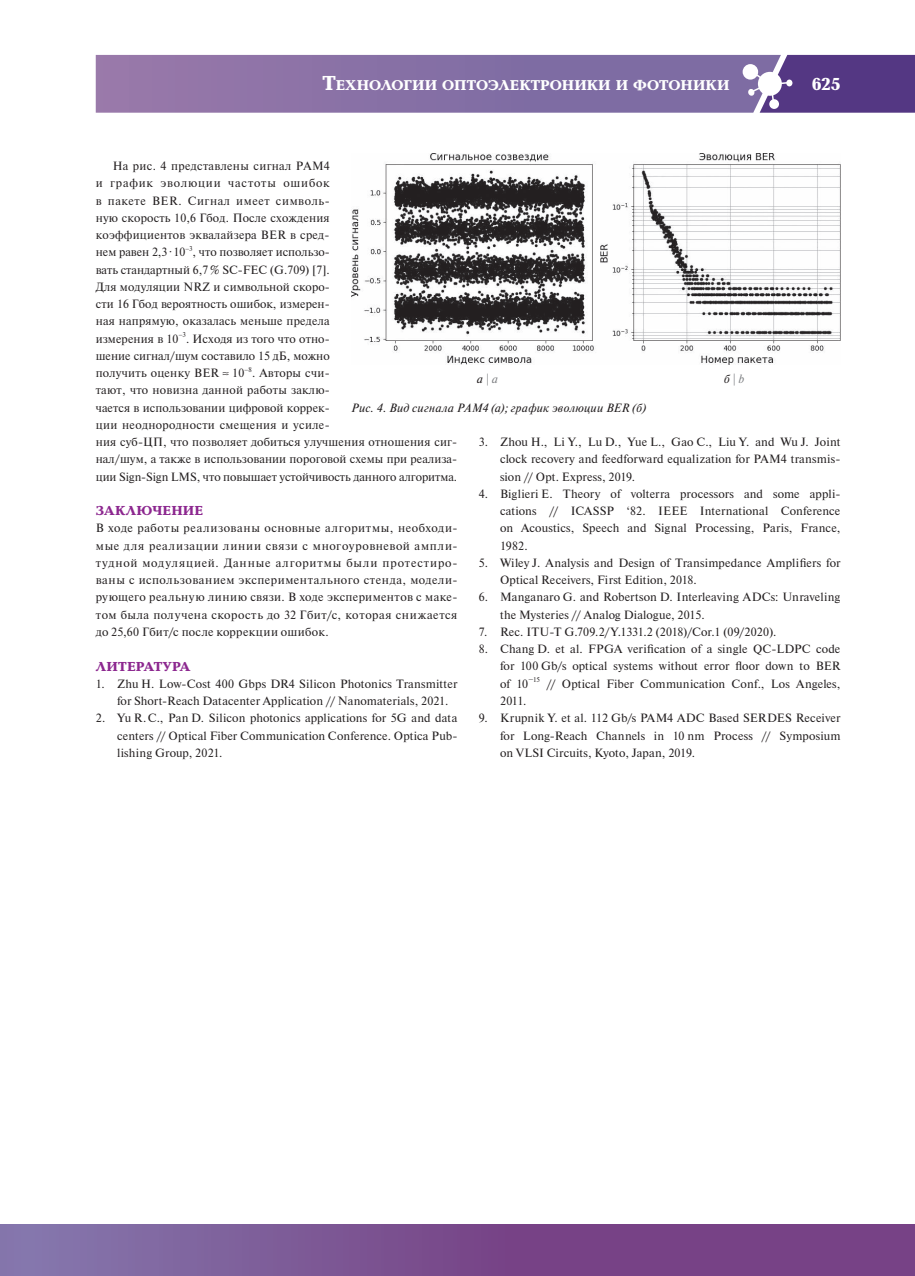
<style>
.page{position:relative;width:915px;height:1276px;background:#fff}
.page>*{position:absolute;margin:0;border:0;box-sizing:border-box;transform-origin:0 0}
.t1{font:800 14.7px "Baltica";letter-spacing:.005em;color:#fff}
.t2{font:800 13.5px "Baltica";letter-spacing:.02em;color:#8c278f}
.t3{font:12px/17.2px "Newton";letter-spacing:.015em;color:#231f20;text-align:justify}
.t4{font:italic 12px "Newton";letter-spacing:.025em;color:#231f20}
.t5{font:italic 12px "Newton";color:#808285}
.s1{font-size:21px}
.s2{color:#231f20}
</style>
<div class="page">
<div style="left:28px;top:1225px;width:886px;height:51px;background:linear-gradient(to right,#826da5,#73357c)"></div>
<div style="left:0;top:1225px;width:28px;height:51px;background:#8575ac"></div>
<img style="left:351px;top:153px;width:489px;height:212px">
<svg style="left:96px;top:55px;width:818px;height:58px;background:#826aa2"></svg>
<p class="t1" style="left:322px;top:80px;width:408px"><span class="s1">Т</span>ЕХНОЛОГИИ ОПТОЭЛЕКТРОНИКИ И ФОТОНИКИ</p>
<p class="t3" style="left:96px;top:158px;width:363px;text-align:left;text-indent:17px">На рис. 4 представлены сигнал PAM4<br>и график эволюции частоты ошибок<br>в пакете BER. Сигнал имеет символь-<br>ную скорость 10,6 Гбод. После схождения<br>коэффициентов эквалайзера BER в сред-<br>нем равен 2,3 · 10 <sup>3</sup>, что позволяет использо-<br>вать стандартный 6,7 % SC-FEC (G.709) [7].<br>Для модуляции NRZ и символьной скоро-<br>сти 16 Гбод вероятность ошибок, измерен-<br>ная напрямую, оказалась меньше предела<br>измерения в 10 <sup>3</sup>. Исходя из того что отно-<br>шение сигнал/шум составило 15 дБ, можно<br>получить оценку BER 10 <sup>8</sup>. Авторы счи-<br>тают, что новизна данной работы заклю-<br>чается в использовании цифровой коррек-<br>ции неоднородности смещения и усиле-<br>ния суб-ЦП, что позволяет добиться улучшения отношения сиг&shy;нал/шум, а также в использовании пороговой схемы при реализа&shy;ции Sign-Sign LMS, что повышает устойчивость данного алгоритма.</p>
<p class="t2" style="left:96px;top:506px;width:109px">ЗАКЛЮЧЕНИЕ</p>
<p class="t3" style="left:96px;top:520px;width:363px">В ходе работы реализованы основные алгоритмы, необходи&shy;мые для реализации линии связи с многоуровневой ампли&shy;тудной модуляцией. Данные алгоритмы были протестиро&shy;ваны с использованием экспериментального стенда, модели&shy;рующего реальную линию связи. В ходе экспериментов с маке&shy;том была получена скорость до 32 Гбит/c, которая снижается до 25,60 Гбит/с после коррекции ошибок.</p>
<p class="t2" style="left:96px;top:661px;width:96px">ЛИТЕРАТУРА</p>
<p class="t3" style="left:117px;top:676px;width:342px;text-indent:-21px">1. Zhu H. Low-Cost 400 Gbps DR4 Silicon Photonics Transmitter for Short-Reach Datacenter Application // Nanomaterials, 2021.</p>
<p class="t3" style="left:117px;top:710px;width:342px;text-indent:-21px">2. Yu R. C., Pan D. Silicon photonics applications for 5G and data centers // Optical Fiber Communication Conference. Optica Pub&shy;lishing Group, 2021.</p>
<p class="t5" style="left:476px;top:375px;width:23px"><span class="s2">а</span>| а</p>
<p class="t5" style="left:723px;top:375px;width:22px"><span class="s2">б</span>| b</p>
<p class="t4" style="left:351px;top:403px;width:297px">Рис. 4. Вид сигнала PAM4 (a); график эволюции BER (б)</p>
<p class="t3" style="left:500px;top:434px;width:342px;text-indent:-21px">3. Zhou H., Li Y., Lu D., Yue L., Gao C., Liu Y. and Wu J. Joint clock recovery and feedforward equalization for PAM4 transmis&shy;sion // Opt. Express, 2019.</p>
<p class="t3" style="left:500px;top:486px;width:342px;text-indent:-21px">4. Biglieri E. Theory of volterra processors and some appli&shy;cations // ICASSP ‘82. IEEE International Conference on Acoustics, Speech and Signal Processing, Paris, France, 1982.</p>
<p class="t3" style="left:500px;top:555px;width:342px;text-indent:-21px">5. Wiley J. Analysis and Design of Transimpedance Amplifiers for<br>Optical Receivers, First Edition, 2018.</p>
<p class="t3" style="left:500px;top:589px;width:342px;text-indent:-21px">6. Manganaro G. and Robertson D. Interleaving ADCs: Unraveling the Mysteries // Analog Dialogue, 2015.</p>
<p class="t3" style="left:478px;top:624px;width:299px">7. Rec. ITU-T G.709.2/Y.1331.2 (2018)/Cor.1 (09/2020).</p>
<p class="t3" style="left:500px;top:641px;width:342px;text-indent:-21px">8. Chang D. et al. FPGA verification of a single QC-LDPC code for 100 Gb/s optical systems without error floor down to BER of 10<sup>−15</sup></p>
<p class="t3" style="left:546px;top:676px;width:295px">// Optical Fiber Communication Conf., Los Angeles,</p>
<p class="t3" style="left:500px;top:693px;width:28px">2011.</p>
<p class="t3" style="left:500px;top:710px;width:342px;text-indent:-21px">9. Krupnik Y. et al. 112 Gb/s PAM4 ADC Based SERDES Receiver for Long-Reach Channels in 10 nm Process // Symposium on VLSI Circuits, Kyoto, Japan, 2019.</p>
</div>
